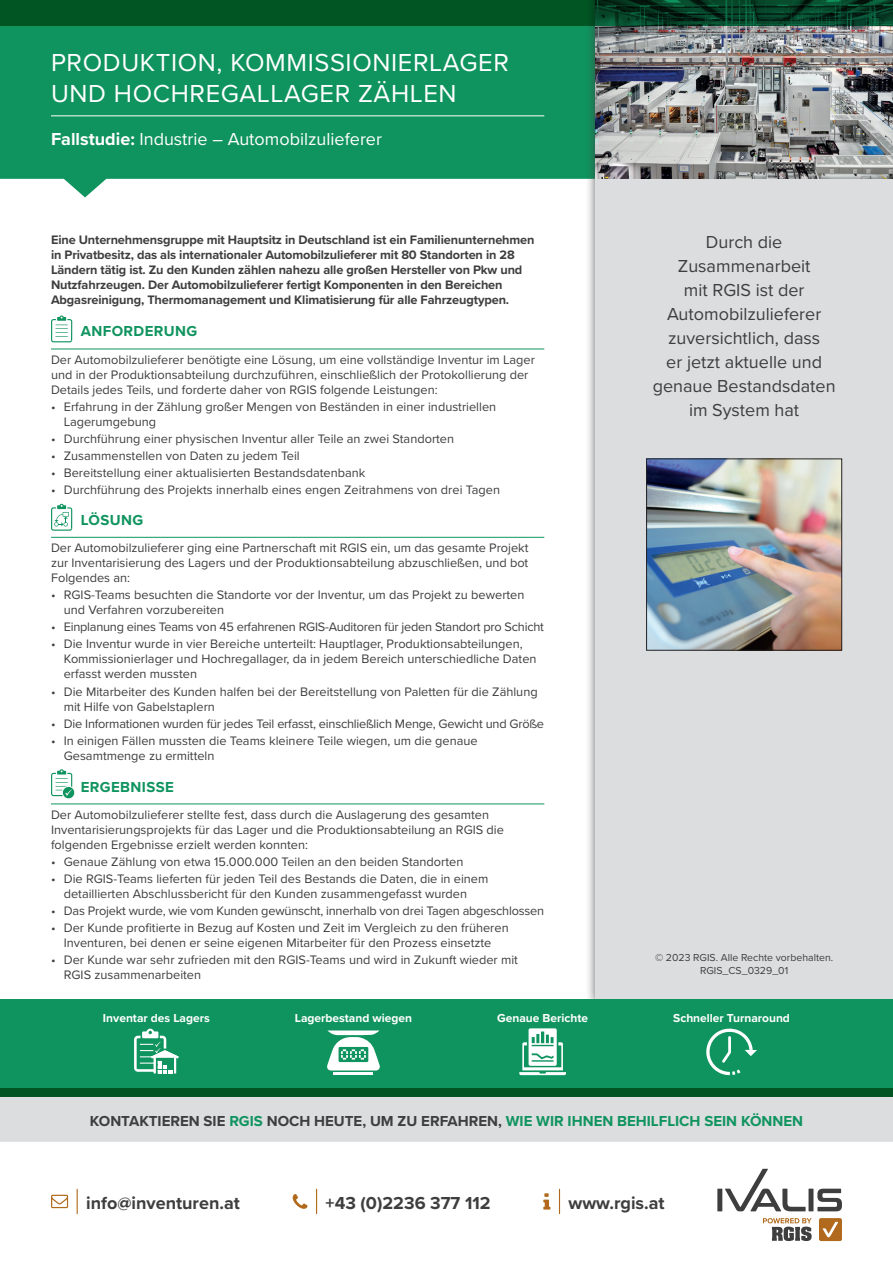
<style>
.page{position:relative;width:893px;height:1263px;background:#fff}
.page>*{position:absolute;margin:0;border:0;box-sizing:border-box;transform-origin:0 0}
.t1{font:25.5px/30.6px "Proxima Nova";letter-spacing:.025em;color:#fff}
.t2{font:18px/24px "Proxima Nova";color:#3e3e3f;text-align:center}
.t3{font:700 18px "Proxima Nova";color:#3e3e3f}
.t4{font:18px "Proxima Nova";color:#fff}
.t5{font:700 15px "Proxima Nova";color:#3e3e3f}
.t6{font:700 15px "Proxima Nova";letter-spacing:.025em;color:#10945f}
.t7{font:12.75px/15px "Proxima Nova";color:#3e3e3f}
.t8{font:700 12.75px/15px "Proxima Nova";letter-spacing:-.01em;color:#3e3e3f}
.t9{font:12.75px "Proxima Nova";letter-spacing:-.02em;color:#3e3e3f}
.t10{font:700 12px "Proxima Nova";color:#fff}
.t11{font:10.5px/12.6px "Proxima Nova";color:#3e3e3f;text-align:center}
.s1{font-weight:700}
.s2{color:#10945f}
</style>
<div class="page">
<svg style="left:559px;top:1189px;width:1px;height:24px"></svg>
<svg style="left:543px;top:1193px;width:7px;height:16px"></svg>
<svg style="left:77px;top:1189px;width:1px;height:24px"></svg>
<svg style="left:51px;top:1195px;width:17px;height:13px"></svg>
<svg style="left:316px;top:1189px;width:1px;height:24px"></svg>
<svg style="left:293px;top:1194px;width:15px;height:15px"></svg>
<div style="left:819px;top:1218px;width:23px;height:23px;background:#b16a1d;border-radius:2px"></div>
<svg style="left:822px;top:1221px;width:16px;height:17px"></svg>
<svg style="left:763px;top:1218px;width:49px;height:23px"></svg>
<div style="left:717px;top:1188px;width:5px;height:23px;background:#3e3e3f"></div>
<svg style="left:725px;top:1169px;width:81px;height:42px"></svg>
<div style="left:808px;top:1188px;width:5px;height:23px;background:#3e3e3f"></div>
<svg style="left:817px;top:1188px;width:25px;height:23px"></svg>
<div style="left:0;top:1097px;width:893px;height:45px;background:#dcdddf"></div>
<svg style="left:0;top:26px;width:585px;height:171px;background:#299f6f"></svg>
<hr style="left:51px;top:116px;width:493px;height:1px;background:#fff">
<div style="left:585px;top:0;width:308px;height:1010px;background:#3e3e3f;opacity:.75"></div>
<div style="left:595px;top:0;width:298px;height:1001px;background:#dcdddf"></div>
<img style="left:595px;top:26px;width:298px;height:153px">
<svg style="left:0;top:0;width:893px;height:26px;background:#024d24"></svg>
<div style="left:0;top:999px;width:893px;height:98px;background:#10945f"></div>
<div style="left:0;top:1089px;width:893px;height:8px;background:#015523"></div>
<img style="left:648px;top:461px;width:192px;height:187px">
<div style="left:646px;top:459px;width:196px;height:191px;border:1px solid #231f20"></div>
<hr style="left:51px;top:349px;width:493px;height:1px;background:#10945f">
<hr style="left:51px;top:537px;width:493px;height:1px;background:#10945f">
<hr style="left:51px;top:804px;width:493px;height:1px;background:#10945f">
<svg style="left:51px;top:315px;width:22px;height:27px"></svg>
<svg style="left:51px;top:504px;width:22px;height:27px"></svg>
<svg style="left:51px;top:769px;width:24px;height:30px"></svg>
<svg style="left:134px;top:1029px;width:45px;height:44px"></svg>
<hr style="left:334px;top:1072px;width:39px;height:3px;background:#fff">
<svg style="left:327px;top:1030px;width:53px;height:40px"></svg>
<svg style="left:519px;top:1028px;width:47px;height:47px"></svg>
<svg style="left:706px;top:1028px;width:51px;height:47px"></svg>
<h1 class="t1" style="left:51px;top:46px;width:459px">PRODUKTION, KOMMISSIONIERLAGER<br>UND HOCHREGALLAGER ZÄHLEN</h1>
<h2 class="t4" style="left:51px;top:125px;width:332px"><span class="s1">Fallstudie:</span> Industrie – Automobilzulieferer</h2>
<p class="t8" style="left:51px;top:232px;width:485px">Eine Unternehmensgruppe mit Hauptsitz in Deutschland ist ein Familienunternehmen in Privatbesitz, das als internationaler Automobilzulieferer mit 80 Standorten in 28<br>Ländern tätig ist. Zu den Kunden zählen nahezu alle großen Hersteller von Pkw und Nutzfahrzeugen. Der Automobilzulieferer fertigt Komponenten in den Bereichen Abgasreinigung, Thermomanagement und Klimatisierung für alle Fahrzeugtypen.</p>
<p class="t6" style="left:81px;top:320px;width:118px">ANFORDERUNG</p>
<p class="t7" style="left:51px;top:351px;width:485px">Der Automobilzulieferer benötigte eine Lösung, um eine vollständige Inventur im Lager und in der Produktionsabteilung durchzuführen, einschließlich der Protokollierung der<br>Details jedes Teils, und forderte daher von RGIS folgende Leistungen:</p>
<p class="t7" style="left:64px;top:399px;width:434px;text-indent:-13px">• Erfahrung in der Zählung großer Mengen von Beständen in einer industriellen<br>Lagerumgebung</p>
<p class="t7" style="left:51px;top:431px;width:405px">• Durchführung einer physischen Inventur aller Teile an zwei Standorten</p>
<p class="t7" style="left:51px;top:448px;width:250px">• Zusammenstellen von Daten zu jedem Teil</p>
<p class="t7" style="left:51px;top:465px;width:316px">• Bereitstellung einer aktualisierten Bestandsdatenbank</p>
<p class="t7" style="left:51px;top:482px;width:451px">• Durchführung des Projekts innerhalb eines engen Zeitrahmens von drei Tagen</p>
<p class="t6" style="left:81px;top:508px;width:64px">LÖSUNG</p>
<p class="t7" style="left:51px;top:540px;width:479px;text-align:justify">Der Automobilzulieferer ging eine Partnerschaft mit RGIS ein, um das gesamte Projekt zur Inventarisierung des Lagers und der Produktionsabteilung abzuschließen, und bot Folgendes an:</p>
<p class="t7" style="left:64px;top:587px;width:462px;text-indent:-13px">• RGIS-Teams besuchten die Standorte vor der Inventur, um das Projekt zu bewerten und Verfahren vorzubereiten</p>
<p class="t9" style="left:51px;top:617px;width:494px">• Einplanung eines Teams von 45 erfahrenen RGIS-Auditoren für jeden Standort pro Schicht</p>
<p class="t7" style="left:64px;top:636px;width:474px;text-indent:-13px">• Die Inventur wurde in vier Bereiche unterteilt: Hauptlager, Produktionsabteilungen,<br>Kommissionierlager und Hochregallager, da in jedem Bereich unterschiedliche Daten erfasst werden mussten</p>
<p class="t7" style="left:64px;top:683px;width:475px;text-indent:-13px">• Die Mitarbeiter des Kunden halfen bei der Bereitstellung von Paletten für die Zählung mit Hilfe von Gabelstaplern</p>
<p class="t7" style="left:51px;top:715px;width:494px">• Die Informationen wurden für jedes Teil erfasst, einschließlich Menge, Gewicht und Größe</p>
<p class="t7" style="left:64px;top:732px;width:415px;text-indent:-13px">• In einigen Fällen mussten die Teams kleinere Teile wiegen, um die genaue<br>Gesamtmenge zu ermitteln</p>
<p class="t6" style="left:81px;top:776px;width:95px">ERGEBNISSE</p>
<p class="t7" style="left:51px;top:806px;width:454px">Der Automobilzulieferer stellte fest, dass durch die Auslagerung des gesamten<br>Inventarisierungsprojekts für das Lager und die Produktionsabteilung an RGIS die folgenden Ergebnisse erzielt werden konnten:</p>
<p class="t7" style="left:51px;top:853px;width:414px">• Genaue Zählung von etwa 15.000.000 Teilen an den beiden Standorten</p>
<p class="t7" style="left:64px;top:871px;width:426px;text-indent:-13px">• Die RGIS-Teams lieferten für jeden Teil des Bestands die Daten, die in einem detaillierten Abschlussbericht für den Kunden zusammengefasst wurden</p>
<p class="t7" style="left:51px;top:903px;width:495px">• Das Projekt wurde, wie vom Kunden gewünscht, innerhalb von drei Tagen abgeschlossen</p>
<p class="t7" style="left:51px;top:920px;width:459px;text-align:center">• Der Kunde profitierte in Bezug auf Kosten und Zeit im Vergleich zu den früheren<br>Inventuren, bei denen er seine eigenen Mitarbeiter für den Prozess einsetzte</p>
<p class="t7" style="left:64px;top:952px;width:456px;text-indent:-13px">• Der Kunde war sehr zufrieden mit den RGIS-Teams und wird in Zukunft wieder mit<br>RGIS zusammenarbeiten</p>
<p class="t10" style="left:103px;top:1009px;width:108px">Inventar des Lagers</p>
<p class="t10" style="left:295px;top:1009px;width:119px">Lagerbestand wiegen</p>
<p class="t10" style="left:497px;top:1009px;width:92px">Genaue Berichte</p>
<p class="t10" style="left:673px;top:1009px;width:118px">Schneller Turnaround</p>
<h2 class="t2" style="left:653px;top:229px;width:184px">Durch die<br>Zusammenarbeit<br>mit RGIS ist der<br>Automobilzulieferer zuversichtlich, dass<br>er jetzt aktuelle und genaue Bestandsdaten im System hat</h2>
<p class="t11" style="left:655px;top:951px;width:180px">© 2023 RGIS. Alle Rechte vorbehalten.<br>RGIS_CS_0329_01</p>
<p class="t5" style="left:90px;top:1110px;width:715px">KONTAKTIEREN SIE <span class="s2">RGIS</span> NOCH HEUTE, UM ZU ERFAHREN, <span class="s2">WIE WIR IHNEN BEHILFLICH SEIN KÖNNEN</span></p>
<h2 class="t3" style="left:86px;top:1189px;width:155px">info@inventuren.at</h2>
<h2 class="t3" style="left:326px;top:1189px;width:166px">+43 (0)2236 377 112</h2>
<h2 class="t3" style="left:569px;top:1189px;width:98px">www.rgis.at</h2>
</div>
